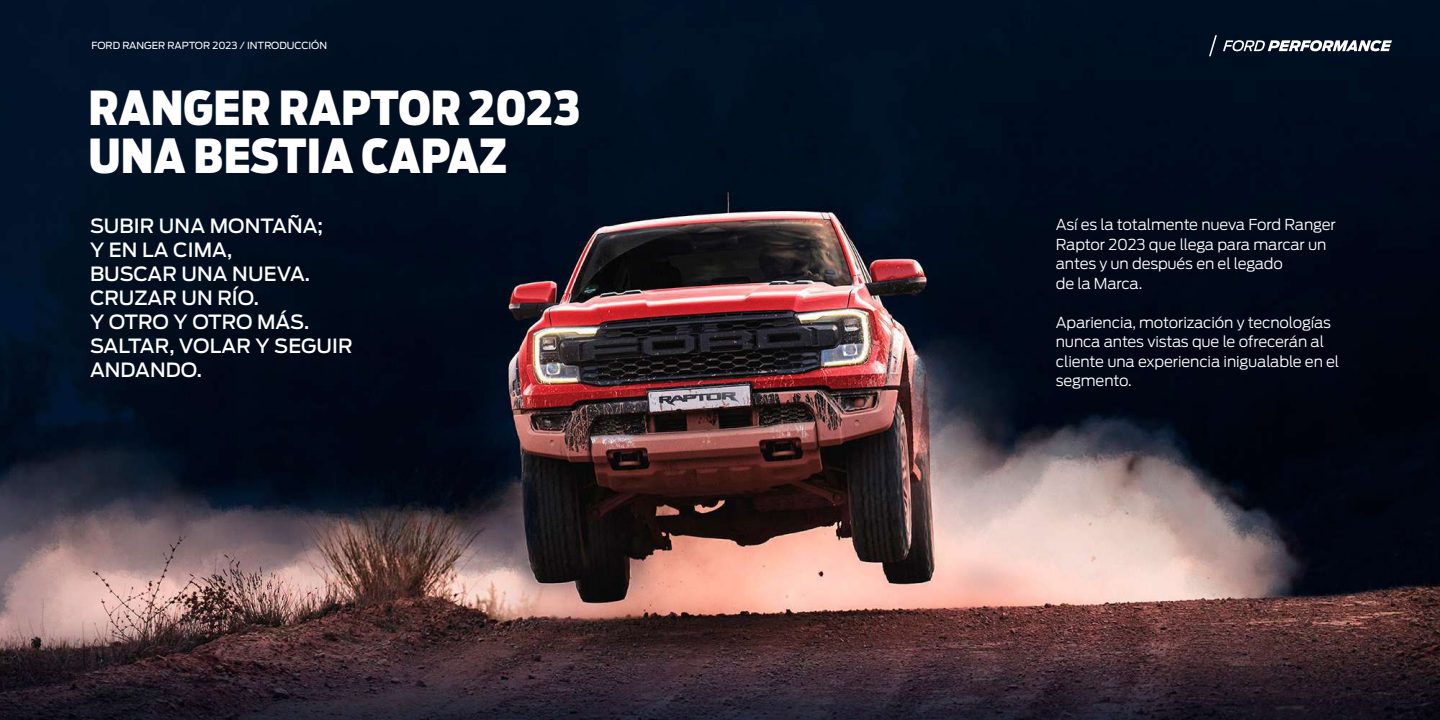
<style>
.page{position:relative;width:1440px;height:720px;background:#fff}
.page>*{position:absolute;margin:0;border:0;box-sizing:border-box;transform-origin:0 0}
.t1{font:900 46.5px/48px "Ford Antenna Cond";color:#fff}
.t2{font:500 19.5px/24px "Ford Antenna";letter-spacing:.005em;color:#fff}
.t3{font:300 15px/19.5px "Ford Antenna";letter-spacing:-.01em;color:#fff}
.t4{font:9.75px "Ford Antenna";color:#fff}
</style>
<div class="page">
<img style="left:0;top:0;width:1440px;height:720px">
<svg style="left:1223px;top:40px;width:169px;height:11px"></svg>
<svg style="left:1209px;top:35px;width:8px;height:21px"></svg>
<p class="t4" style="left:92px;top:37px;width:237px">FORD RANGER RAPTOR 2023 / INTRODUCCIÓN</p>
<h1 class="t1" style="left:88px;top:78px;width:493px">RANGER RAPTOR 2023<br>UNA BESTIA CAPAZ</h1>
<h2 class="t2" style="left:90px;top:212px;width:264px">SUBIR UNA MONTAÑA;<br>Y EN LA CIMA,<br>BUSCAR UNA NUEVA.<br>CRUZAR UN RÍO.<br>Y OTRO Y OTRO MÁS.<br>SALTAR, VOLAR Y SEGUIR<br>ANDANDO.</h2>
<p class="t3" style="left:1056px;top:213px;width:282px">Así es la totalmente nueva Ford Ranger<br>Raptor 2023 que llega para marcar un antes y un después en el legado<br>de la Marca.</p>
<p class="t3" style="left:1056px;top:311px;width:285px">Apariencia, motorización y tecnologías nunca antes vistas que le ofrecerán al cliente una experiencia inigualable en el segmento.</p>
</div>
